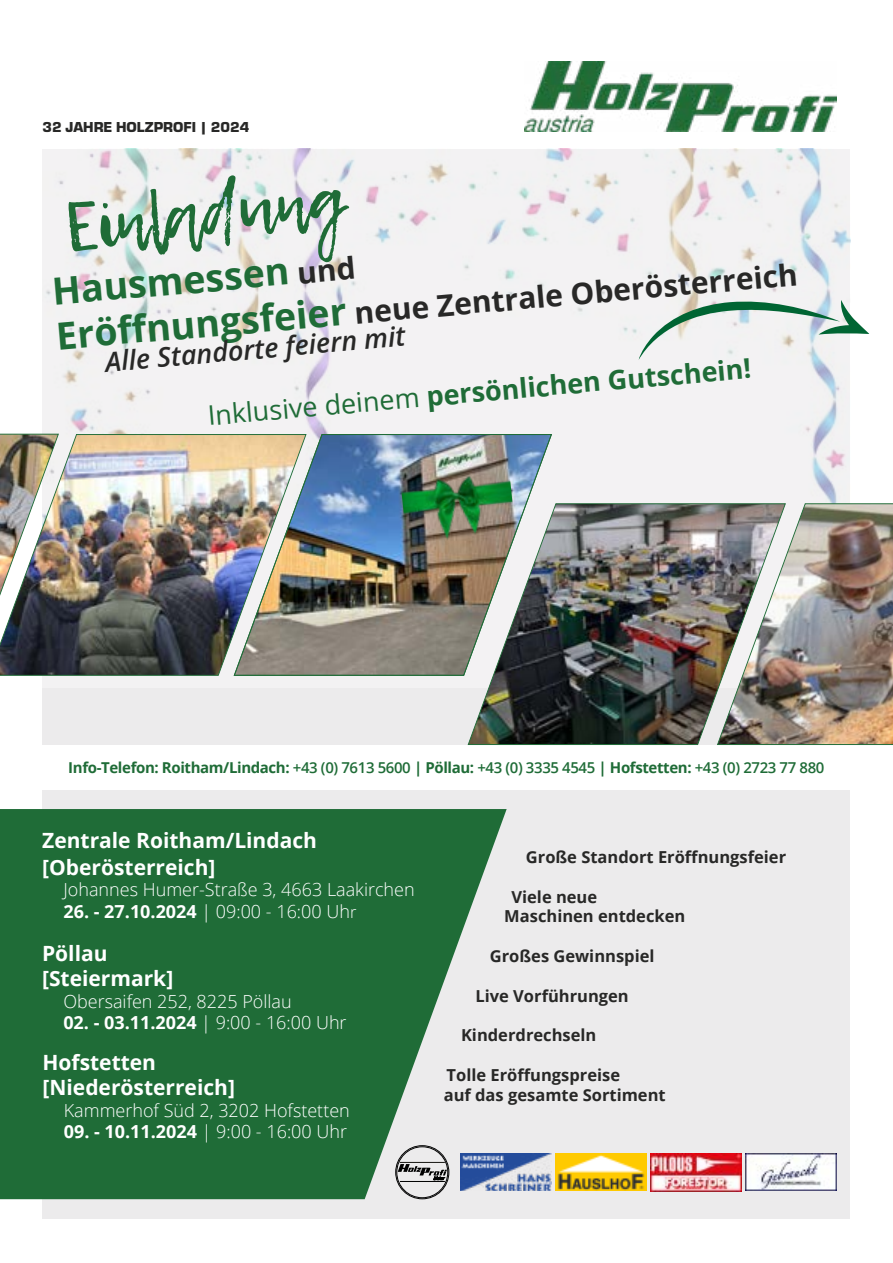
<style>
.page{position:relative;width:893px;height:1263px;background:#fff}
.page>*{position:absolute;margin:0;border:0;box-sizing:border-box;transform-origin:0 0}
.t1{font:69px "Lemon Tuesday";color:#1f6c37}
.t2{font:700 37.5px "Open Sans";color:#1f6c37}
.t3{font:700 30px "Open Sans";color:#282827}
.t4{font:700 27px "Open Sans";color:#1f6c37}
.t5{font:italic 600 27px "Open Sans";color:#282827}
.t6{font:700 21px/25.2px "Open Sans";color:#fff}
.t7{font:300 18px "Open Sans";color:#fff}
.t8{font:700 18px "Open Sans";color:#fff}
.t9{font:700 16.5px/19.8px "Open Sans";color:#282827}
.t10{font:700 15px "Open Sans";letter-spacing:-.025em;color:#1f6c37}
.t11{font:900 15px "Eurostile";color:#282827}
.s1{font-size:30px;color:#282827}
.s2{font-size:37.5px;color:#1f6c37}
.s3{font-weight:400}
.s4{font-weight:600}
.s5{font-weight:300}
.s6{font-weight:300;font-size:16.5px}
</style>
<div class="page">
<div style="left:43px;top:149px;width:807px;height:1069px;background:#ecebec"></div>
<img style="left:524px;top:61px;width:313px;height:71px">
<svg style="left:0;top:809px;width:507px;height:390px;fill:#1f6c37"></svg>
<img style="left:650px;top:1153px;width:91px;height:38px">
<img style="left:745px;top:1153px;width:91px;height:37px">
<img style="left:556px;top:1154px;width:91px;height:37px">
<img style="left:461px;top:1154px;width:91px;height:37px">
<div style="left:395px;top:1145px;width:54px;height:54px;border:1px solid #000;border-radius:50%"></div>
<hr style="left:400px;top:1162px;width:45px;height:1px;background:#161511">
<hr style="left:400px;top:1181px;width:45px;height:1px;background:#000">
<svg style="left:398px;top:1164px;width:49px;height:16px"></svg>
<img style="left:47px;top:149px;width:803px;height:354px">
<div style="left:42px;top:745px;width:808px;height:44px;background:#fff"></div>
<img style="left:59px;top:434px;width:174px;height:242px">
<img style="left:0;top:433px;width:59px;height:243px">
<img style="left:467px;top:503px;width:249px;height:242px">
<img style="left:716px;top:503px;width:177px;height:242px">
<img style="left:233px;top:434px;width:319px;height:242px">
<svg style="left:638px;top:299px;width:231px;height:61px"></svg>
<p class="t11" style="left:43px;top:116px;width:208px">32 JAHRE HOLZPROFI | 2024</p>
<h1 class="t1" style="left:61px;top:188px;width:281px;rotate:-6deg">Einladung</h1>
<h2 class="t2" style="left:50px;top:265px;width:305px;rotate:-5deg">Hausmessen <span class="s1">und</span></h2>
<h3 class="t3" style="left:55px;top:318px;width:745px;rotate:-5deg"><span class="s2">Eröff nungsfeier</span> neue Zentrale Oberösterreich</h3>
<h3 class="t5" style="left:104px;top:343px;width:303px;rotate:-5deg">Alle Standorte feiern mit</h3>
<h3 class="t4" style="left:206px;top:396px;width:547px;rotate:-5deg"><span class="s3">Inklusive deinem</span> persönlichen Gutschein!</h3>
<p class="t10" style="left:68px;top:757px;width:758px">Info-Telefon: Roitham/Lindach: <span class="s4">+43 (0) 7613 5600</span> | Pöllau: <span class="s4">+43 (0) 3335 4545</span> | Hofstetten: <span class="s4">+43 (0) 2723 77 880</span></p>
<p class="t6" style="left:42px;top:826px;width:276px;line-height:27px">Zentrale Roitham/Lindach [Oberösterreich]</p>
<p class="t7" style="left:63px;top:877px;width:353px">Johannes Humer-Straße 3, 4663 Laakirchen</p>
<p class="t8" style="left:63px;top:899px;width:294px">26. - 27.10.2024 <span class="s5">| 09:00 - 16:00 Uh</span><span class="s6">r</span></p>
<p class="t6" style="left:42px;top:940px;width:133px">Pöllau [Steiermark]</p>
<p class="t7" style="left:63px;top:989px;width:230px">Obersaifen 252, 8225 Pöllau</p>
<p class="t8" style="left:63px;top:1010px;width:285px">02. - 03.11.2024 <span class="s5">| 9:00 - 16:00 Uhr</span></p>
<p class="t6" style="left:43px;top:1049px;width:194px">Hofstetten [Niederösterreich]</p>
<p class="t7" style="left:64px;top:1098px;width:288px">Kammerhof Süd 2, 3202 Hofstetten</p>
<p class="t8" style="left:64px;top:1119px;width:285px">09. - 10.11.2024 <span class="s5">| 9:00 - 16:00 Uhr</span></p>
<p class="t9" style="left:526px;top:847px;width:262px">Große Standort Eröffnungsfeier</p>
<p class="t9" style="left:504px;top:886px;width:183px;text-indent:7px">Viele neue<br>Maschinen entdecken</p>
<p class="t9" style="left:490px;top:946px;width:166px">Großes Gewinnspiel</p>
<p class="t9" style="left:475px;top:985px;width:155px">Live Vorführungen</p>
<p class="t9" style="left:461px;top:1025px;width:137px">Kinderdrechseln</p>
<p class="t9" style="left:444px;top:1064px;width:223px">Tolle Eröffungspreise<br>auf das gesamte Sortiment</p>
</div>
